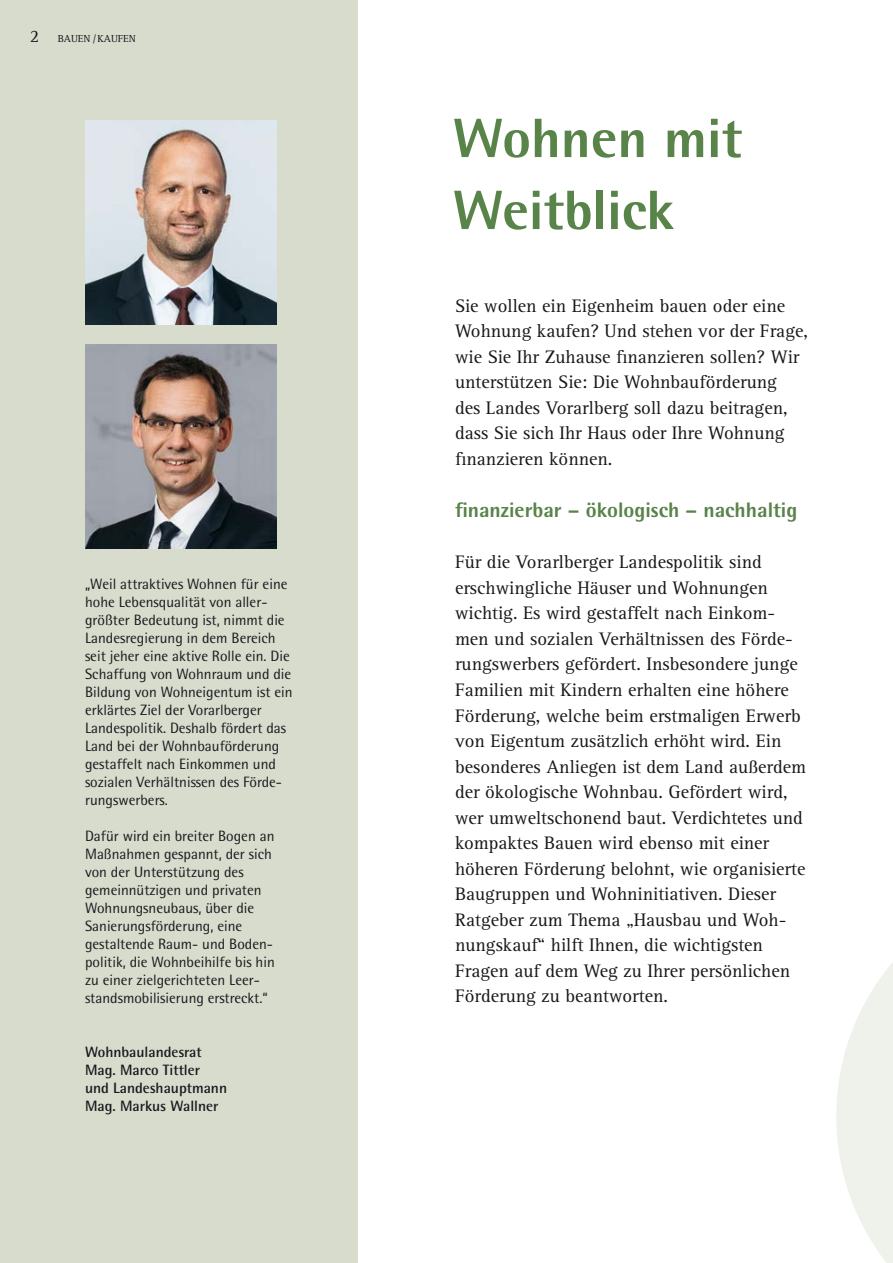
<style>
.page{position:relative;width:893px;height:1263px;background:#fff}
.page>*{position:absolute;margin:0;border:0;box-sizing:border-box;transform-origin:0 0}
.t1{font:800 55.5px/72px "Rotis Semi Sans Std";color:#588349}
.t2{font:800 21px "Rotis Semi Sans Std";color:#588349}
.t3{font:18.75px/25.5px "Rotis Serif Std";color:#1a171c}
.t4{font:18px "Rotis Serif Std";color:#1a171c}
.t5{font:15px/18px "Rotis Semi Sans Std";color:#1a171c}
.t6{font:700 15px/18px "Rotis Semi Sans Std";color:#1a171c}
.t7{font:10.5px "Rotis Serif Std";color:#1a171c}
</style>
<div class="page">
<svg style="left:836px;top:962px;width:57px;height:301px"></svg>
<div style="left:0;top:0;width:357px;height:1263px;background:#d7dccd"></div>
<img style="left:85px;top:120px;width:191px;height:204px">
<img style="left:85px;top:344px;width:191px;height:204px">
<p class="t4" style="left:30px;top:26px;width:11px">2</p>
<p class="t7" style="left:58px;top:33px;width:80px">BAUEN / KAUFEN</p>
<p class="t5" style="left:85px;top:575px;width:209px">„Weil attraktives Wohnen für eine hohe Lebensqualität von aller&shy;größter Bedeutung ist, nimmt die<br>Landesregierung in dem Bereich seit jeher eine aktive Rolle ein. Die<br>Schaffung von Wohnraum und die<br>Bildung von Wohneigentum ist ein erklärtes Ziel der Vorarlberger<br>Landespolitik. Deshalb fördert das<br>Land bei der Wohnbauförderung gestaffelt nach Einkommen und sozialen Verhältnissen des Förde&shy;rungswerbers.</p>
<p class="t5" style="left:85px;top:827px;width:191px">Dafür wird ein breiter Bogen an<br>Maßnahmen gespannt, der sich von der Unterstützung des gemeinnützigen und privaten<br>Wohnungsneubaus, über die<br>Sanierungsförderung, eine gestaltende Raum- und Boden&shy;politik, die Wohnbeihilfe bis hin zu einer zielgerichteten Leer&shy;standsmobilisierung erstreckt.“</p>
<p class="t6" style="left:85px;top:1043px;width:144px">Wohnbaulandesrat<br>Mag. Marco Tittler und Landeshauptmann<br>Mag. Markus Wallner</p>
<h1 class="t1" style="left:453px;top:101px;width:291px">Wohnen mit<br>Weitblick</h1>
<p class="t3" style="left:455px;top:293px;width:354px">Sie wollen ein Eigenheim bauen oder eine Wohnung kaufen? Und stehen vor der Frage, wie Sie Ihr Zuhause finanzieren sollen? Wir unterstützen Sie: Die Wohnbauförderung<br>des Landes Vorarlberg soll dazu beitragen, dass Sie sich Ihr Haus oder Ihre Wohnung finanzieren können.</p>
<p class="t2" style="left:455px;top:497px;width:344px">finanzierbar – ökologisch – nachhaltig</p>
<p class="t3" style="left:455px;top:550px;width:353px">Für die Vorarlberger Landespolitik sind erschwingliche Häuser und Wohnungen wichtig. Es wird gestaffelt nach Einkom&shy;men und sozialen Verhältnissen des Förde&shy;rungswerbers gefördert. Insbesondere junge Familien mit Kindern erhalten eine höhere Förderung, welche beim erstmaligen Erwerb von Eigentum zusätzlich erhöht wird. Ein besonderes Anliegen ist dem Land außerdem der ökologische Wohnbau. Gefördert wird, wer umweltschonend baut. Verdichtetes und kompaktes Bauen wird ebenso mit einer höheren Förderung belohnt, wie organisierte Baugruppen und Wohninitiativen. Dieser Ratgeber zum Thema „Hausbau und Woh&shy;nungskauf“ hilft Ihnen, die wichtigsten Fragen auf dem Weg zu Ihrer persönlichen Förderung zu beantworten.</p>
</div>
